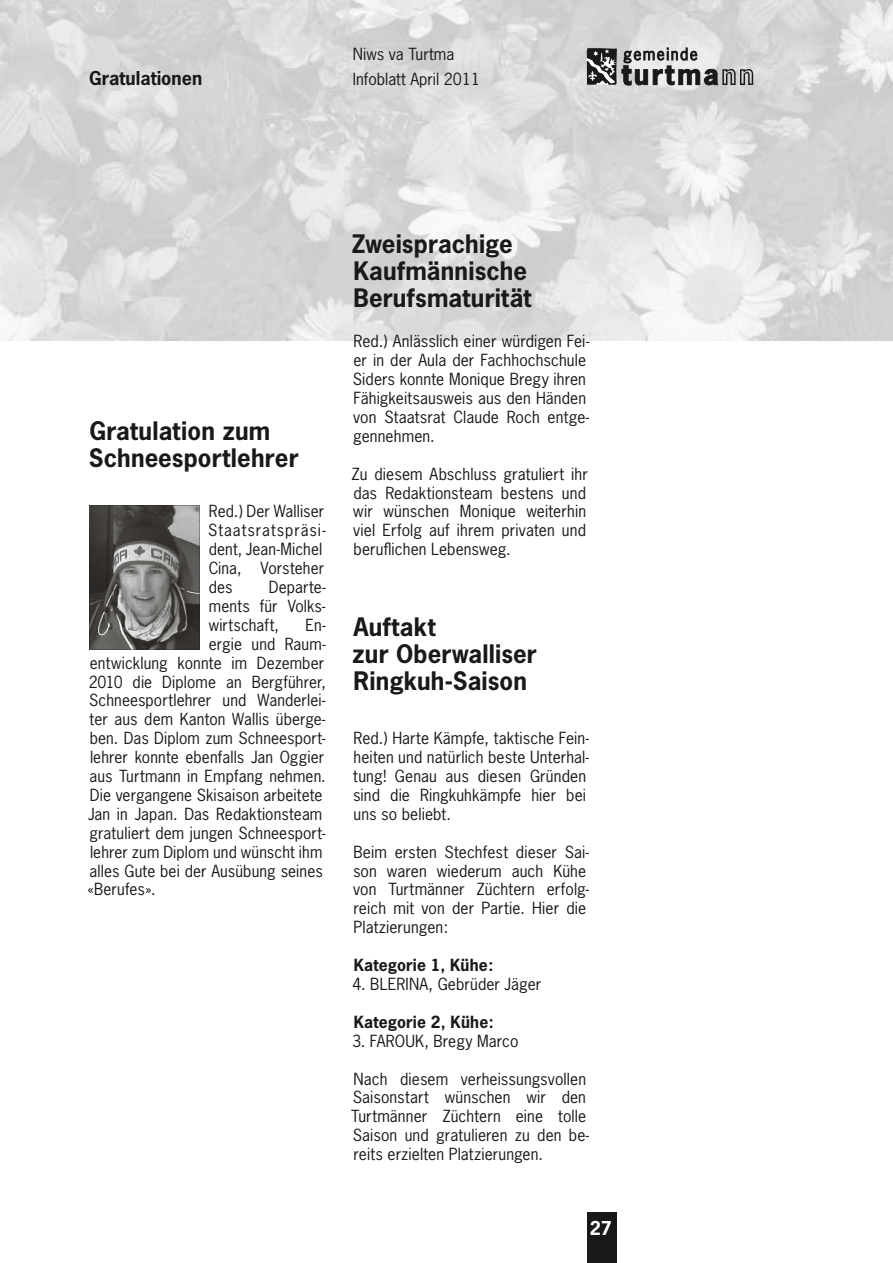
<style>
.page{position:relative;width:893px;height:1263px;background:#fff}
.page>*{position:absolute;margin:0;border:0;box-sizing:border-box;transform-origin:0 0}
.t1{font:700 24px/27px "News Gothic";letter-spacing:.005em;color:#1b1917}
.t2{font:700 18px "News Gothic";color:#1b1917}
.t3{font:700 18px "News Gothic";color:#fff}
.t4{font:15.75px/18.9px "News Gothic";letter-spacing:.005em;color:#1b1917}
.t5{font:700 15.75px "News Gothic";letter-spacing:.01em;color:#1b1917}
</style>
<div class="page">
<img style="left:0;top:0;width:893px;height:340px">
<div style="left:587px;top:1212px;width:30px;height:51px;background:#1b1917"></div>
<svg style="left:89px;top:506px;width:111px;height:144px;background:#656461"></svg>
<svg style="left:587px;top:47px;width:166px;height:39px;background:#989796"></svg>
<p class="t2" style="left:89px;top:67px;width:114px">Gratulationen</p>
<p class="t4" style="left:353px;top:41px;width:129px;line-height:25.5px">Niws va Turtma<br>Infoblatt April 2011</p>
<h1 class="t1" style="left:89px;top:417px;width:211px">Gratulation zum<br>Schneesportlehrer</h1>
<p class="t4" style="left:208px;top:502px;width:119px">Red.) Der Walliser<br>Staatsratspräsi&shy;dent, Jean-Michel<br>Cina, Vorsteher des</p>
<p class="t4" style="left:209px;top:577px;width:118px;text-align:justify;text-indent:60px">Departe&shy;ments für Volks&shy;wirtschaft,</p>
<p class="t4" style="left:305px;top:615px;width:22px">En-</p>
<p class="t4" style="left:209px;top:634px;width:118px">ergie und Raum-</p>
<p class="t4" style="left:90px;top:653px;width:236px">entwicklung konnte im Dezember</p>
<p class="t4" style="left:89px;top:672px;width:239px">2010 die Diplome an Bergführer,</p>
<p class="t4" style="left:89px;top:691px;width:238px">Schneesportlehrer und Wanderlei-</p>
<p class="t4" style="left:90px;top:710px;width:237px">ter aus dem Kanton Wallis überge-</p>
<p class="t4" style="left:90px;top:729px;width:237px">ben. Das Diplom zum Schneesport-</p>
<p class="t4" style="left:90px;top:748px;width:236px">lehrer konnte ebenfalls Jan Oggier</p>
<p class="t4" style="left:90px;top:766px;width:238px">aus Turtmann in Empfang nehmen.</p>
<p class="t4" style="left:90px;top:785px;width:234px">Die vergangene Skisaison arbeitete</p>
<p class="t4" style="left:88px;top:804px;width:236px">Jan in Japan. Das Redaktionsteam</p>
<p class="t4" style="left:90px;top:823px;width:237px">gratuliert dem jungen Schneesport-</p>
<p class="t4" style="left:90px;top:842px;width:234px">lehrer zum Diplom und wünscht ihm</p>
<p class="t4" style="left:90px;top:861px;width:235px">alles Gute bei der Ausübung seines</p>
<p class="t4" style="left:88px;top:880px;width:70px">«Berufes».</p>
<h1 class="t1" style="left:352px;top:230px;width:181px">Zweisprachige<br>Kaufmännische<br>Berufsmaturität</h1>
<p class="t4" style="left:353px;top:332px;width:238px">Red.) Anlässlich einer würdigen Fei&shy;er in der Aula der Fachhochschule<br>Siders konnte Monique Bregy ihren<br>Fähigkeitsausweis aus den Händen von Staatsrat Claude Roch entge&shy;gennehmen.</p>
<p class="t4" style="left:352px;top:464px;width:238px;text-align:justify">Zu diesem Abschluss gratuliert ihr das Redaktionsteam bestens und wir wünschen Monique weiterhin viel Erfolg auf ihrem privaten und beruflichen Lebensweg.</p>
<h1 class="t1" style="left:352px;top:613px;width:186px">Auftakt<br>zur Oberwalliser<br>Ringkuh-Saison</h1>
<p class="t4" style="left:353px;top:729px;width:238px">Red.) Harte Kämpfe, taktische Fein&shy;heiten und natürlich beste Unterhal&shy;tung! Genau aus diesen Gründen sind die Ringkuhkämpfe hier bei uns so beliebt.</p>
<p class="t4" style="left:353px;top:842px;width:238px">Beim ersten Stechfest dieser Sai&shy;son waren wiederum auch Kühe von Turtmänner Züchtern erfolg&shy;reich mit von der Partie. Hier die<br>Platzierungen:</p>
<p class="t5" style="left:354px;top:955px;width:141px">Kategorie 1, Kühe:</p>
<p class="t4" style="left:352px;top:974px;width:190px">4. BLERINA, Gebrüder Jäger</p>
<p class="t5" style="left:354px;top:1011px;width:142px">Kategorie 2, Kühe:</p>
<p class="t4" style="left:352px;top:1031px;width:168px">3. FAROUK, Bregy Marco</p>
<p class="t4" style="left:351px;top:1069px;width:240px">Nach diesem verheissungsvollen<br>Saisonstart wünschen wir den<br>Turtmänner Züchtern eine tolle<br>Saison und gratulieren zu den be&shy;reits erzielten Platzierungen.</p>
<p class="t3" style="left:590px;top:1216px;width:24px">27</p>
</div>
